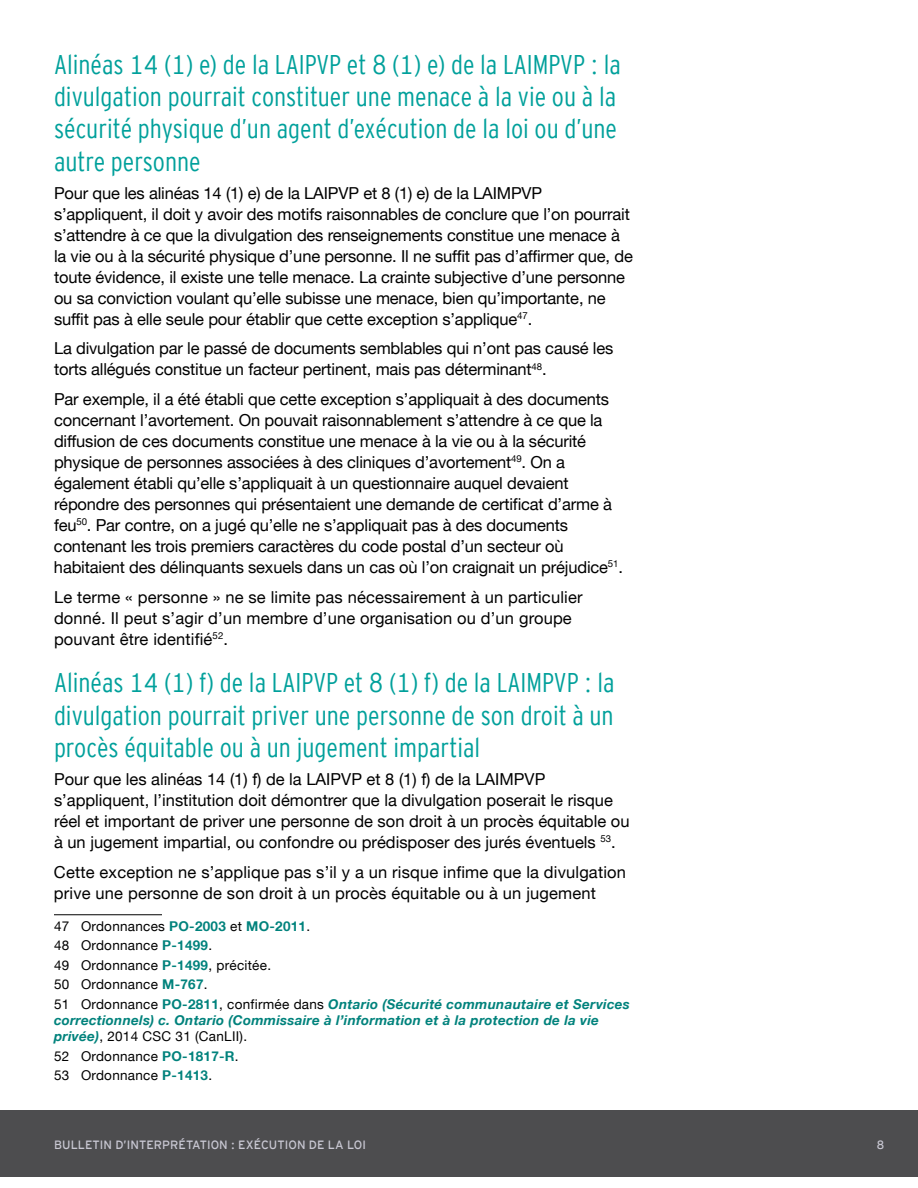
<style>
.page{position:relative;width:918px;height:1188px;background:#fff}
.page>*{position:absolute;margin:0;border:0;box-sizing:border-box;transform-origin:0 0}
.t1{font:27px/32.4px "Interstate Cond Mono Lgt";color:#00a09b}
.t2{font:16.5px/21px "Helvetica Neue LT";letter-spacing:-.01em;color:#000}
.t3{font:16.5px/21px "Helvetica Neue LT";letter-spacing:.01em;color:#000}
.t4{font:13.5px/19.5px "Helvetica Neue LT";letter-spacing:.02em;color:#000}
.t5{font:italic 700 13.5px/16.2px "Helvetica Neue LT";letter-spacing:.02em;color:#00827c}
.t6{font:12px "Interstate Mono";letter-spacing:.005em;color:#c9c8d3}
.s1{font-weight:700;color:#00827c}
.s2{font-weight:700;font-style:italic;color:#00827c}
.s3{font-weight:400;font-style:normal;color:#000}
</style>
<div class="page">
<div style="left:0;top:1110px;width:918px;height:67px;background:#4d4d4f"></div>
<hr style="left:54px;top:914px;width:108px;height:1px;background:#000">
<h1 class="t1" style="left:54px;top:48px;width:568px">Alinéas 14 (1) e) de la LAIPVP et 8 (1) e) de la LAIMPVP : la divulgation pourrait constituer une menace à la vie ou à la sécurité physique d’un agent d’exécution de la loi ou d’une autre personne</h1>
<p class="t2" style="left:54px;top:182px;width:580px">Pour que les alinéas 14 (1) e) de la LAIPVP et 8 (1) e) de la LAIMPVP s’appliquent, il doit y avoir des motifs raisonnables de conclure que l’on pourrait s’attendre à ce que la divulgation des renseignements constitue une menace à la vie ou à la sécurité physique d’une personne. Il ne suffit pas d’affirmer que, de toute évidence, il existe une telle menace. La crainte subjective d’une personne ou sa conviction voulant qu’elle subisse une menace, bien qu’importante, ne suffit pas à elle seule pour établir que cette exception s’applique<sup>47</sup>.</p>
<p class="t2" style="left:54px;top:338px;width:561px">La divulgation par le passé de documents semblables qui n’ont pas causé les torts allégués constitue un facteur pertinent, mais pas déterminant<sup>48</sup>.</p>
<p class="t2" style="left:54px;top:388px;width:571px">Par exemple, il a été établi que cette exception s’appliquait à des documents concernant l’avortement. On pouvait raisonnablement s’attendre à ce que la diffusion de ces documents constitue une menace à la vie ou à la sécurité physique de personnes associées à des cliniques d’avortement<sup>49</sup>. On a également établi qu’elle s’appliquait à un questionnaire auquel devaient répondre des personnes qui présentaient une demande de certificat d’arme à feu<sup>50</sup>. Par contre, on a jugé qu’elle ne s’appliquait pas à des documents contenant les trois premiers caractères du code postal d’un secteur où habitaient des délinquants sexuels dans un cas où l’on craignait un préjudice<sup>51</sup>.</p>
<p class="t3" style="left:54px;top:586px;width:530px">Le terme « personne » ne se limite pas nécessairement à un particulier donné. Il peut s’agir d’un membre d’une organisation ou d’un groupe pouvant être identifié<sup>52</sup>.</p>
<h1 class="t1" style="left:54px;top:666px;width:562px;text-align:justify">Alinéas 14 (1) f) de la LAIPVP et 8 (1) f) de la LAIMPVP : la divulgation pourrait priver une personne de son droit à un procès équitable ou à un jugement impartial</h1>
<p class="t2" style="left:54px;top:768px;width:577px">Pour que les alinéas 14 (1) f) de la LAIPVP et 8 (1) f) de la LAIMPVP s’appliquent, l’institution doit démontrer que la divulgation poserait le risque réel et important de priver une personne de son droit à un procès équitable ou à un jugement impartial, ou confondre ou prédisposer des jurés éventuels <sup>53</sup>.</p>
<p class="t3" style="left:54px;top:861px;width:574px">Cette exception ne s’applique pas s’il y a un risque infime que la divulgation prive une personne de son droit à un procès équitable ou à un jugement</p>
<p class="t4" style="left:54px;top:916px;width:577px">47 Ordonnances <span class="s1">PO-2003</span> et <span class="s1">MO-2011</span>.<br>48 Ordonnance <span class="s1">P-1499</span>.<br>49 Ordonnance <span class="s1">P-1499</span>, précitée.<br>50 Ordonnance <span class="s1">M-767</span>.<br>51 Ordonnance <span class="s1">PO-2811</span>, confirmée dans <span class="s2">Ontario (Sécurité communautaire et Services</span></p>
<p class="t5" style="left:54px;top:1012px;width:546px">correctionnels) c. Ontario (Commissaire à l’information et à la protection de la vie privée)<span class="s3">, 2014 CSC 31 (CanLII).</span></p>
<p class="t4" style="left:54px;top:1046px;width:186px">52 Ordonnance <span class="s1">PO-1817-R</span>.<br>53 Ordonnance <span class="s1">P-1413</span>.</p>
<p class="t6" style="left:54px;top:1138px;width:313px">BULLETIN D’INTERPRÉTATION : EXÉCUTION DE LA LOI</p>
<p class="t6" style="left:877px;top:1138px;width:9px">8</p>
</div>
